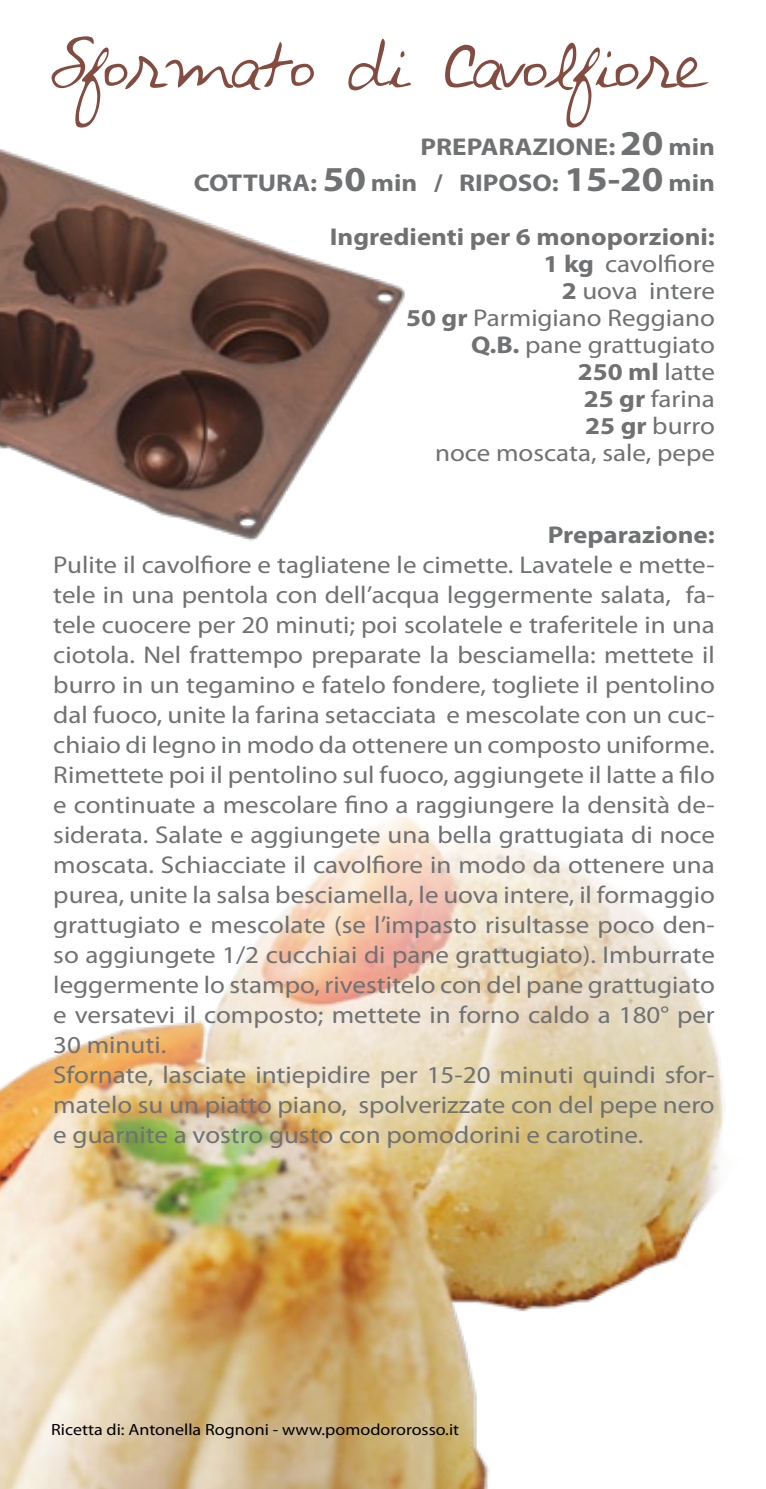
<style>
.page{position:relative;width:766px;height:1489px;background:#fff}
.page>*{position:absolute;margin:0;border:0;box-sizing:border-box;transform-origin:0 0}
.t1{font:54px "Avantque...";letter-spacing:-.05em;color:#844c40}
.t2{font:700 35.1px "Myriad Pro";color:#707173;scale:1.11 1}
.t3{font:24.3px/30px "Myriad Pro";color:#707173;text-align:right;scale:1.11 1}
.t4{font:700 24.3px "Myriad Pro";color:#707173;scale:1.11 1}
.t5{font:16.2px "Myriad Pro";color:#000;scale:1.11 1}
.s1{font-size:35.1px}
.s2{font-size:24.3px}
.s3{font-weight:700}
</style>
<div class="page">
<img style="left:0;top:816px;width:725px;height:672px">
<img style="left:0;top:149px;width:405px;height:392px">
<h1 class="t1" style="left:51px;top:37px;width:659px">Sformato di Cavolfiore</h1>
<p class="t4" style="left:420px;top:131px;width:15px">PREPARAZIONE</p>
<p class="t4" style="left:608px;top:131px;width:97px">: <span class="s1">20</span> min</p>
<p class="t4" style="left:194px;top:167px;width:16px">COTTURA</p>
<p class="t4" style="left:310px;top:167px;width:149px">: <span class="s1">50</span> min / RIPOSO</p>
<h2 class="t2" style="left:551px;top:157px;width:148px"><span class="s2">:</span> 15-20 <span class="s2">min</span></h2>
<p class="t3" style="left:330px;top:223px;width:348px;line-height:27px"><span class="s3">Ingredienti per 6 monoporzioni:<br>1 kg</span> cavolfiore<br><span class="s3">2</span> uova intere<br><span class="s3">50 gr</span> Parmigiano Reggiano<br><span class="s3">Q.B.</span> pane grattugiato<br><span class="s3">250 ml</span> latte<br><span class="s3">25 gr</span> farina<br><span class="s3">25 gr</span> burro<br>noce moscata, sale, pepe</p>
<p class="t4" style="left:547px;top:518px;width:152px">Preparazione:</p>
<p class="t3" style="left:53px;top:549px;width:597px;text-align:left">Pulite il cavolfiore e tagliatene le cimette. Lavatele e mette&shy;tele in una pentola con dell’acqua leggermente salata, fa&shy;tele cuocere per 20 minuti; poi scolatele e traferitele in una ciotola. Nel frattempo preparate la besciamella: mettete il burro in un tegamino e fatelo fondere, togliete il pentolino dal fuoco, unite la farina setacciata e mescolate con un cuc&shy;chiaio di legno in modo da ottenere un composto uniforme.<br>Rimettete poi il pentolino sul fuoco, aggiungete il latte a filo e continuate a mescolare fino a raggiungere la densità de&shy;siderata. Salate e aggiungete una bella grattugiata di noce moscata. Schiacciate il cavolfiore in modo da ottenere una purea, unite la salsa besciamella, le uova intere, il formaggio grattugiato e mescolate (se l’impasto risultasse poco den&shy;so aggiungete 1/2 cucchiai di pane grattugiato). Imburrate leggermente lo stampo, rivestitelo con del pane grattugiato e versatevi il composto; mettete in forno caldo a 180° per 30 minuti.<br>Sfornate, lasciate intiepidire per 15-20 minuti quindi sfor&shy;matelo su un piatto piano, spolverizzate con del pepe nero e guarnite a vostro gusto con pomodorini e carotine.</p>
<p class="t5" style="left:51px;top:1419px;width:369px">Ricetta di: Antonella Rognoni - www.pomodororosso.it</p>
</div>
